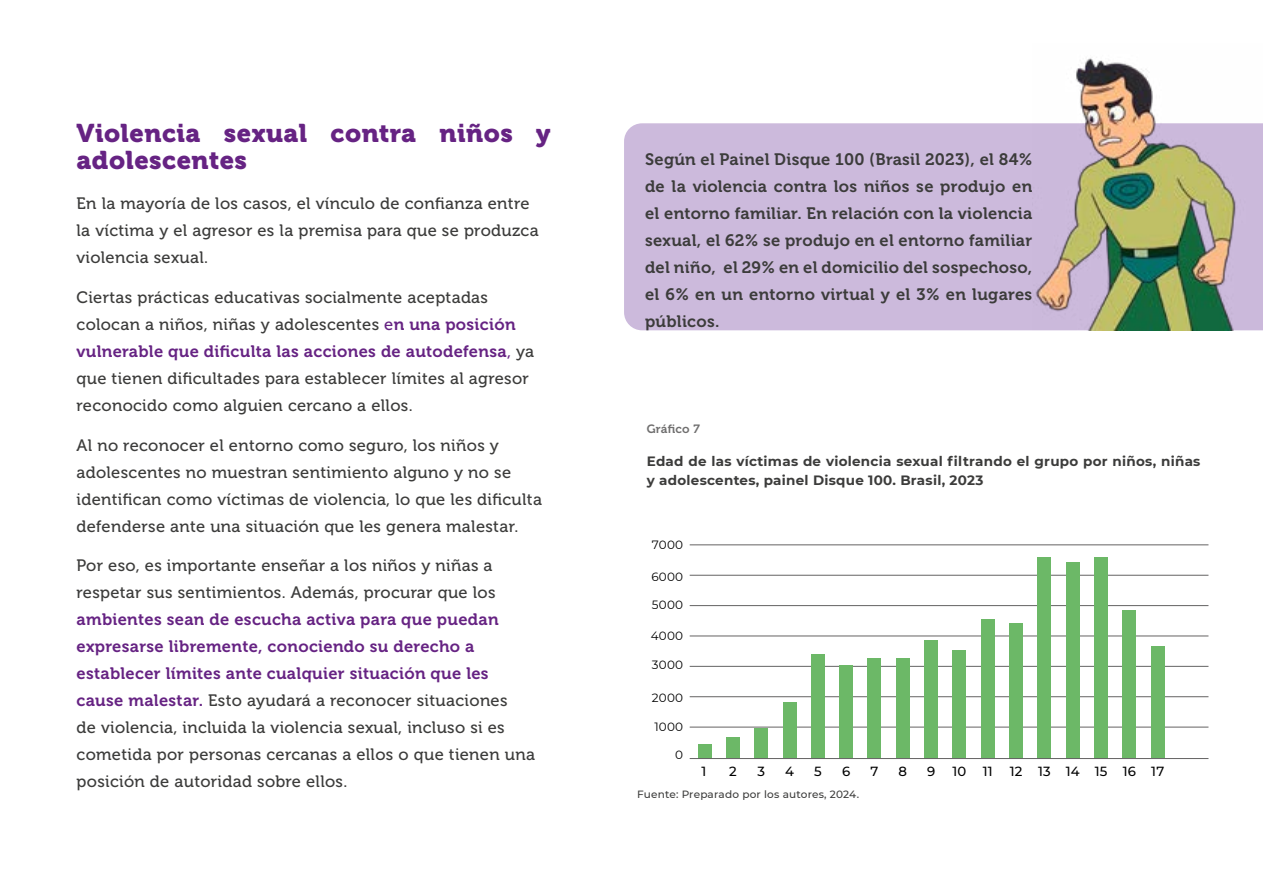
<style>
.page{position:relative;width:1263px;height:893px;background:#fff}
.page>*{position:absolute;margin:0;border:0;box-sizing:border-box;transform-origin:0 0}
.t1{font:25.5px/27px "Museo 900";letter-spacing:.02em;color:#662383}
.t2{font:16.5px/27px "Museo 500";letter-spacing:.02em;color:#3c3c3b}
.t3{font:16.5px/27px "Museo 700";letter-spacing:.02em;color:#3c3c3b;text-align:justify}
.t4{font:16.5px/27px "Museo 700";letter-spacing:.02em;color:#662383}
.t5{font:700 13.5px/19.5px "Montserrat";letter-spacing:.02em;color:#3c3c3b}
.t6{font:500 13.2px "Montserrat";letter-spacing:.02em;color:#000}
.t7{font:12px "Montserrat";letter-spacing:.02em;color:#000}
.t8{font:12px "Museo 700";letter-spacing:.02em;color:#706f6f}
.t9{font:500 10.5px "Montserrat";letter-spacing:.02em;color:#3c3c3b}
.s1{color:#662383}
.s2{font-family:"Museo 700";color:#662383}
.s3{font-family:"Museo 500"}
.s4{font-family:"Museo 500";color:#3c3c3b}
</style>
<div class="page">
<div style="left:624px;top:123px;width:408px;height:207px;background:#ccbadc"></div>
<img style="left:1032px;top:58px;width:231px;height:272px">
<hr style="left:690px;top:727px;width:518px;height:1px;background:#646363">
<hr style="left:690px;top:666px;width:518px;height:1px;background:#646363">
<hr style="left:690px;top:605px;width:518px;height:1px;background:#646363">
<hr style="left:690px;top:545px;width:518px;height:1px;background:#646363">
<hr style="left:690px;top:696px;width:518px;height:1px;background:#646363">
<hr style="left:690px;top:636px;width:518px;height:1px;background:#646363">
<hr style="left:690px;top:575px;width:518px;height:1px;background:#646363">
<div style="left:839px;top:666px;width:14px;height:92px;background:#6cb867"></div>
<div style="left:1009px;top:623px;width:14px;height:135px;background:#6cb867"></div>
<div style="left:1122px;top:610px;width:14px;height:148px;background:#6cb867"></div>
<div style="left:1038px;top:557px;width:13px;height:201px;background:#6cb867"></div>
<div style="left:1151px;top:647px;width:13px;height:111px;background:#6cb867"></div>
<div style="left:811px;top:654px;width:14px;height:104px;background:#6cb867"></div>
<div style="left:981px;top:620px;width:13px;height:138px;background:#6cb867"></div>
<div style="left:1094px;top:557px;width:14px;height:201px;background:#6cb867"></div>
<div style="left:783px;top:702px;width:13px;height:56px;background:#6cb867"></div>
<div style="left:953px;top:650px;width:13px;height:108px;background:#6cb867"></div>
<div style="left:1066px;top:562px;width:13px;height:196px;background:#6cb867"></div>
<div style="left:754px;top:728px;width:14px;height:30px;background:#6cb867"></div>
<div style="left:924px;top:640px;width:14px;height:118px;background:#6cb867"></div>
<div style="left:726px;top:737px;width:14px;height:21px;background:#6cb867"></div>
<div style="left:896px;top:658px;width:13px;height:100px;background:#6cb867"></div>
<div style="left:698px;top:744px;width:13px;height:14px;background:#6cb867"></div>
<div style="left:868px;top:658px;width:13px;height:100px;background:#6cb867"></div>
<hr style="left:690px;top:758px;width:518px;height:1px;background:#646363">
<h1 class="t1" style="left:77px;top:120px;width:476px">Violencia sexual contra niños y adolescentes</h1>
<p class="t2" style="left:77px;top:190px;width:464px">En la mayoría de los casos, el vínculo de confianza entre la víctima y el agresor es la premisa para que se produzca violencia sexual.</p>
<p class="t2" style="left:77px;top:284px;width:441px">Ciertas prácticas educativas socialmente aceptadas colocan a niños, niñas y adolescentes <span class="s1">e</span><span class="s2">n una posición</span></p>
<p class="t4" style="left:77px;top:338px;width:459px">vulnerable que dificulta las acciones de autodefensa<span class="s3">,</span> <span class="s4">ya</span></p>
<p class="t2" style="left:77px;top:365px;width:454px">que tienen dificultades para establecer límites al agresor reconocido como alguien cercano a ellos.</p>
<p class="t2" style="left:77px;top:432px;width:467px">Al no reconocer el entorno como seguro, los niños y adolescentes no muestran sentimiento alguno y no se identifican como víctimas de violencia, lo que les dificulta defenderse ante una situación que les genera malestar.</p>
<p class="t2" style="left:77px;top:552px;width:421px">Por eso, es importante enseñar a los niños y niñas a respetar sus sentimientos. Además, procurar que los</p>
<p class="t4" style="left:77px;top:606px;width:424px">ambientes sean de escucha activa para que puedan expresarse libremente, conociendo su derecho a establecer límites ante cualquier situación que les</p>
<p class="t2" style="left:77px;top:687px;width:460px"><span class="s2">cause malestar.</span> Esto ayudará a reconocer situaciones<br>de violencia, incluida la violencia sexual, incluso si es cometida por personas cercanas a ellos o que tienen una posición de autoridad sobre ellos.</p>
<p class="t3" style="left:645px;top:146px;width:389px">Según el Painel Disque 100 (Brasil 2023), el 84% de la violencia contra los niños se produjo en el entorno familiar. En relación con la violencia sexual, el 62% se produjo en el entorno familiar del niño, el 29% en el domicilio del sospechoso, el 6% en un entorno virtual y el 3% en lugares públicos.</p>
<p class="t8" style="left:647px;top:422px;width:55px">Gráfico 7</p>
<p class="t5" style="left:647px;top:450px;width:555px">Edad de las víctimas de violencia sexual filtrando el grupo por niños, niñas y adolescentes, painel Disque 100. Brasil, 2023</p>
<p class="t7" style="left:652px;top:536px;width:33px">7000</p>
<p class="t7" style="left:651px;top:568px;width:33px">6000</p>
<p class="t7" style="left:652px;top:597px;width:33px">5000</p>
<p class="t7" style="left:651px;top:628px;width:34px">4000</p>
<p class="t7" style="left:652px;top:657px;width:33px">3000</p>
<p class="t7" style="left:652px;top:689px;width:33px">2000</p>
<p class="t7" style="left:654px;top:718px;width:30px">1000</p>
<p class="t7" style="left:675px;top:747px;width:9px">0</p>
<p class="t6" style="left:701px;top:763px;width:6px">1</p>
<p class="t6" style="left:729px;top:763px;width:9px">2</p>
<p class="t6" style="left:757px;top:763px;width:9px">3</p>
<p class="t6" style="left:785px;top:763px;width:10px">4</p>
<p class="t6" style="left:814px;top:763px;width:9px">5</p>
<p class="t6" style="left:842px;top:763px;width:10px">6</p>
<p class="t6" style="left:870px;top:763px;width:9px">7</p>
<p class="t6" style="left:898px;top:763px;width:10px">8</p>
<p class="t6" style="left:927px;top:763px;width:10px">9</p>
<p class="t6" style="left:952px;top:763px;width:42px">10 11</p>
<p class="t6" style="left:1010px;top:763px;width:156px">12 13 14 15 16 17</p>
<p class="t9" style="left:637px;top:786px;width:224px">Fuente: Preparado por los autores, 2024.</p>
</div>
